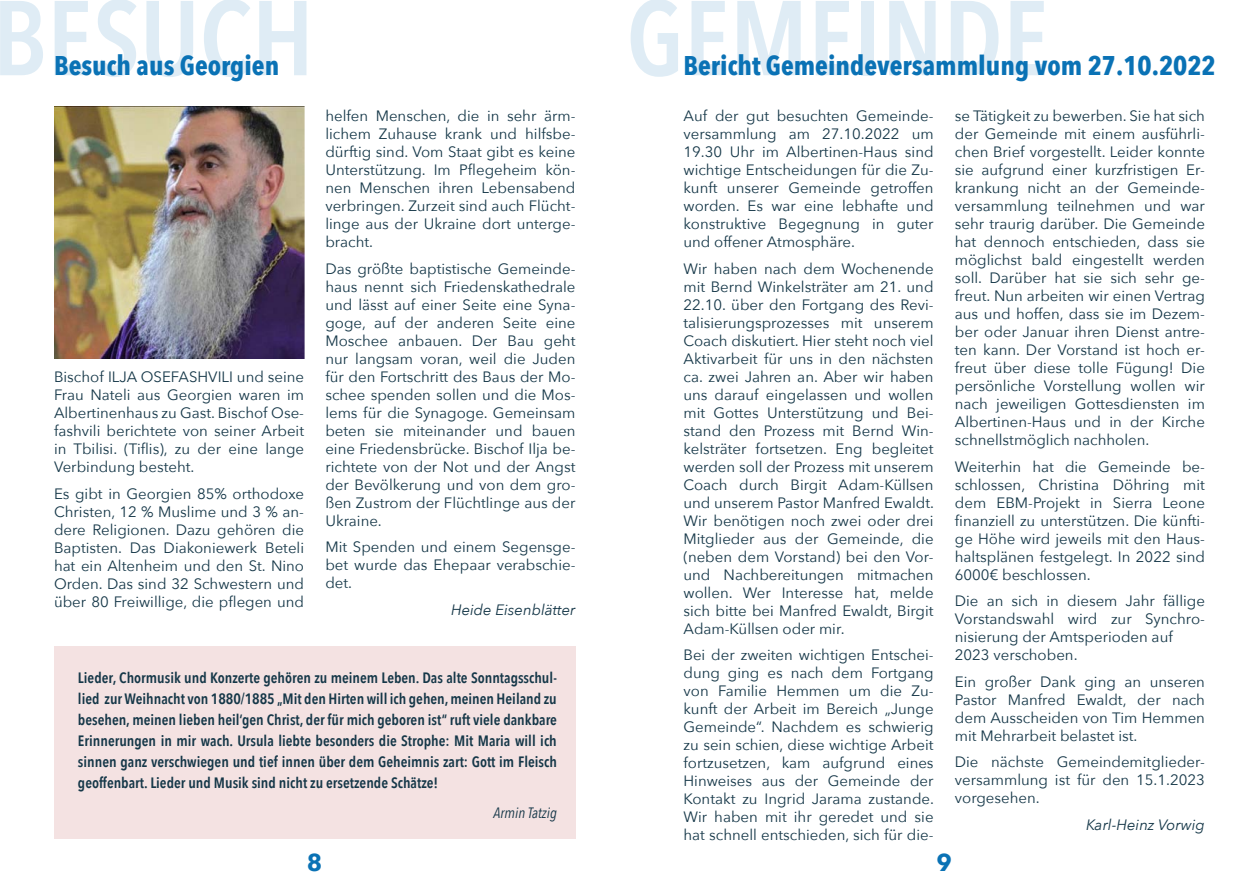
<style>
.page{position:relative;width:1259px;height:893px;background:#fff}
.page>*{position:absolute;margin:0;border:0;box-sizing:border-box;transform-origin:0 0}
.t1{font:600 105px "Avenir Next Condensed";color:#0a72b5}
.t2{font:700 27px "Avenir Next Condensed";color:#0a72b5}
.Fließtext{font:700 24px "Avenir Next";color:#0a72b5}
.Fließtext-2{font:15px/18px "Avenir Next";color:#153748;text-align:justify}
.t3{font:600 15px/21px "Avenir Next Condensed";color:#153748;text-align:justify}
.Fließtext-3{font:italic 15px "Avenir Next";color:#153748}
.t4{font:italic 15px "Avenir Next Condensed";color:#153748}
</style>
<div class="page">
<img style="left:54px;top:106px;width:250px;height:253px">
<div style="left:54px;top:647px;width:521px;height:192px;background:#f4e2e2"></div>
<h1 class="t1" style="left:-7px;top:-52px;width:323px">BESUCH</h1>
<p class="t2" style="left:54px;top:49px;width:227px">Besuch aus Georgien</p>
<p class="Fließtext-2" style="left:54px;top:367px;width:252px">Bischof ILJA OSEFASHVILI und seine Frau Nateli aus Georgien waren im Albertinenhaus zu Gast. Bischof Ose&shy;fashvili berichtete von seiner Arbeit in Tbilisi. (Tiflis), zu der eine lange Verbindung besteht.</p>
<p class="Fließtext-2" style="left:54px;top:484px;width:252px">Es gibt in Georgien 85% orthodoxe Christen, 12 % Muslime und 3 % an&shy;dere Religionen. Dazu gehören die Baptisten. Das Diakoniewerk Beteli hat ein Altenheim und den St. Nino Orden. Das sind 32 Schwestern und über 80 Freiwillige, die pflegen und</p>
<p class="Fließtext-2" style="left:325px;top:106px;width:252px">helfen Menschen, die in sehr ärm&shy;lichem Zuhause krank und hilfsbe&shy;dürftig sind. Vom Staat gibt es keine Unterstützung. Im Pflegeheim kön&shy;nen Menschen ihren Lebensabend verbringen. Zurzeit sind auch Flücht&shy;linge aus der Ukraine dort unterge&shy;bracht.</p>
<p class="Fließtext-2" style="left:325px;top:259px;width:252px">Das größte baptistische Gemeinde&shy;haus nennt sich Friedenskathedrale und lässt auf einer Seite eine Syna&shy;goge, auf der anderen Seite eine Moschee anbauen. Der Bau geht nur langsam voran, weil die Juden für den Fortschritt des Baus der Mo&shy;schee spenden sollen und die Mos&shy;lems für die Synagoge. Gemeinsam beten sie miteinander und bauen eine Friedensbrücke. Bischof Ilja be&shy;richtete von der Not und der Angst der Bevölkerung und von dem gro&shy;ßen Zustrom der Flüchtlinge aus der Ukraine.</p>
<p class="Fließtext-2" style="left:325px;top:537px;width:252px">Mit Spenden und einem Segensge&shy;bet wurde das Ehepaar verabschie&shy;det.</p>
<p class="Fließtext-3" style="left:451px;top:597px;width:126px">Heide Eisenblätter</p>
<p class="t3" style="left:78px;top:667px;width:480px">Lieder, Chormusik und Konzerte gehören zu meinem Leben. Das alte Sonntagsschul&shy;lied zur Weihnacht von 1880/1885 „Mit den Hirten will ich gehen, meinen Heiland zu besehen, meinen lieben heil‘gen Christ, der für mich geboren ist“ ruft viele dankbare Erinnerungen in mir wach. Ursula liebte besonders die Strophe: Mit Maria will ich sinnen ganz verschwiegen und tief innen über dem Geheimnis zart: Gott im Fleisch geoffenbart. Lieder und Musik sind nicht zu ersetzende Schätze!</p>
<p class="t4" style="left:493px;top:803px;width:65px">Armin Tatzig</p>
<h1 class="t1" style="left:626px;top:-52px;width:424px">GEMEINDE</h1>
<p class="t2" style="left:683px;top:49px;width:534px">Bericht Gemeindeversammlung vom 27.10.2022</p>
<p class="Fließtext-2" style="left:683px;top:106px;width:252px">Auf der gut besuchten Gemeinde&shy;versammlung am 27.10.2022 um 19.30 Uhr im Albertinen-Haus sind wichtige Entscheidungen für die Zu&shy;kunft unserer Gemeinde getroffen worden. Es war eine lebhafte und konstruktive Begegnung in guter und offener Atmosphäre.</p>
<p class="Fließtext-2" style="left:683px;top:259px;width:252px">Wir haben nach dem Wochenende mit Bernd Winkelsträter am 21. und 22.10. über den Fortgang des Revi&shy;talisierungsprozesses mit unserem Coach diskutiert. Hier steht noch viel Aktivarbeit für uns in den nächsten ca. zwei Jahren an. Aber wir haben uns darauf eingelassen und wollen mit Gottes Unterstützung und Bei&shy;stand den Prozess mit Bernd Win&shy;kelsträter fortsetzen. Eng begleitet werden soll der Prozess mit unserem Coach durch Birgit Adam-Küllsen und unserem Pastor Manfred Ewaldt.<br>Wir benötigen noch zwei oder drei Mitglieder aus der Gemeinde, die (neben dem Vorstand) bei den Vor&shy;und Nachbereitungen mitmachen wollen. Wer Interesse hat, melde sich bitte bei Manfred Ewaldt, Birgit Adam-Küllsen oder mir.</p>
<p class="Fließtext-2" style="left:683px;top:645px;width:252px">Bei der zweiten wichtigen Entschei&shy;dung ging es nach dem Fortgang von Familie Hemmen um die Zu&shy;kunft der Arbeit im Bereich „Junge Gemeinde“. Nachdem es schwierig zu sein schien, diese wichtige Arbeit fortzusetzen, kam aufgrund eines Hinweises aus der Gemeinde der Kontakt zu Ingrid Jarama zustande.<br>Wir haben mit ihr geredet und sie hat schnell entschieden, sich für die-</p>
<p class="Fließtext-2" style="left:955px;top:106px;width:252px">se Tätigkeit zu bewerben. Sie hat sich der Gemeinde mit einem ausführli&shy;chen Brief vorgestellt. Leider konnte sie aufgrund einer kurzfristigen Er&shy;krankung nicht an der Gemeinde&shy;versammlung teilnehmen und war sehr traurig darüber. Die Gemeinde hat dennoch entschieden, dass sie möglichst bald eingestellt werden soll. Darüber hat sie sich sehr ge&shy;freut. Nun arbeiten wir einen Vertrag aus und hoffen, dass sie im Dezem&shy;ber oder Januar ihren Dienst antre&shy;ten kann. Der Vorstand ist hoch er&shy;freut über diese tolle Fügung! Die persönliche Vorstellung wollen wir nach jeweiligen Gottesdiensten im Albertinen-Haus und in der Kirche schnellstmöglich nachholen.</p>
<p class="Fließtext-2" style="left:955px;top:457px;width:252px">Weiterhin hat die Gemeinde be&shy;schlossen, Christina Döhring mit dem EBM-Projekt in Sierra Leone finanziell zu unterstützen. Die künfti&shy;ge Höhe wird jeweils mit den Haus&shy;haltsplänen festgelegt. In 2022 sind 6000€ beschlossen.</p>
<p class="Fließtext-2" style="left:955px;top:591px;width:252px;text-align:left">Die an sich in diesem Jahr fällige<br>Vorstandswahl wird zur Synchro&shy;nisierung der Amtsperioden auf<br>2023 verschoben.</p>
<p class="Fließtext-2" style="left:955px;top:672px;width:252px">Ein großer Dank ging an unseren Pastor Manfred Ewaldt, der nach dem Ausscheiden von Tim Hemmen mit Mehrarbeit belastet ist.</p>
<p class="Fließtext-2" style="left:955px;top:752px;width:252px">Die nächste Gemeindemitglieder&shy;versammlung ist für den 15.1.2023 vorgesehen.</p>
<p class="Fließtext-3" style="left:1086px;top:812px;width:120px">Karl-Heinz Vorwig</p>
<p class="Fließtext" style="left:307px;top:842px;width:17px">8</p>
<p class="Fließtext" style="left:936px;top:842px;width:17px">9</p>
</div>
